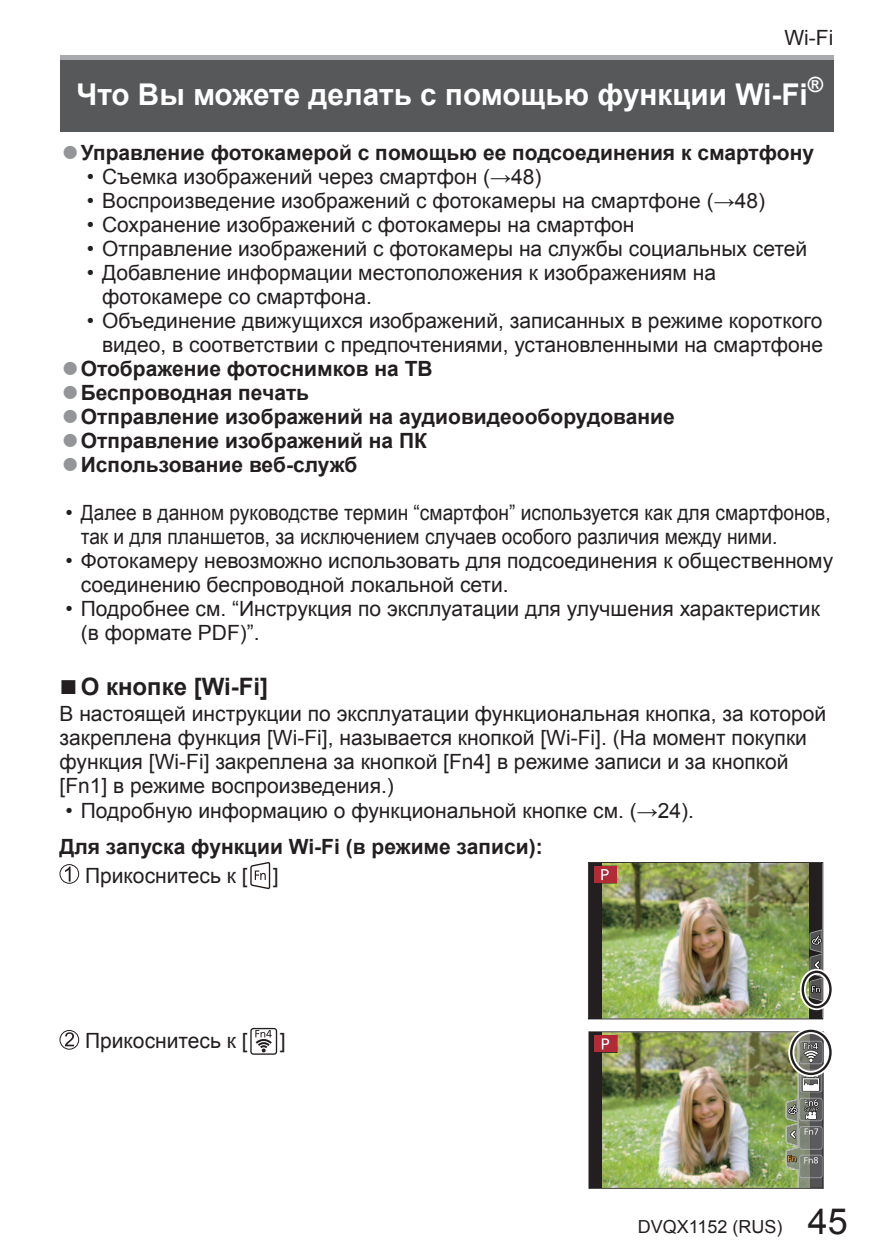
<style>
.page{position:relative;width:893px;height:1259px;background:#fff}
.page>*{position:absolute;margin:0;border:0;box-sizing:border-box;transform-origin:0 0}
.t1{font:700 30px "Arial";color:#fff}
.t2{font:700 24px "Arial";color:#231f20}
.t3{font:21px/24px "Arial";color:#231f20}
.t4{font:700 21px "Arial";color:#231f20}
.t5{font:700 21px "Arial";color:#fff}
.t6{font:18px "Arial";color:#231f20}
.s1{font-weight:400;font-size:30.3px;color:#939598}
.s2{font-weight:400;font-size:30px}
.s3{font-size:36px}
</style>
<div class="page">
<div style="left:60px;top:55px;width:773px;height:77px;background:#57585a"></div>
<div style="left:60px;top:55px;width:773px;height:5px;background:#a8a9ad"></div>
<div style="left:60px;top:864px;width:19px;height:19px;border:1px solid #231f20;border-radius:50%"></div>
<svg style="left:65px;top:866px;width:6px;height:15px"></svg>
<svg style="left:250px;top:862px;width:20px;height:26px"></svg>
<img style="left:588px;top:862px;width:244px;height:157px">
<div style="left:60px;top:1030px;width:19px;height:19px;border:1px solid #231f20;border-radius:50%"></div>
<svg style="left:65px;top:1032px;width:9px;height:14px"></svg>
<div style="left:250px;top:1028px;width:27px;height:26px;border:1px solid #231f20;border-radius:3px"></div>
<svg style="left:255px;top:1030px;width:17px;height:22px"></svg>
<img style="left:588px;top:1029px;width:244px;height:159px">
<p class="t3" style="left:784px;top:26px;width:50px">Wi-Fi</p>
<h1 class="t1" style="left:77px;top:78px;width:733px">Что Вы можете делать с помощью функции Wi-Fi</h1>
<p class="t5" style="left:808px;top:73px;width:17px">®</p>
<p class="t4" style="left:61px;top:141px;width:754px"><span class="s1">●</span>Управление фотокамерой с помощью ее подсоединения к смартфону</p>
<p class="t3" style="left:87px;top:165px;width:456px">• Съемка изображений через смартфон (→48)</p>
<p class="t3" style="left:87px;top:189px;width:680px">• Воспроизведение изображений с фотокамеры на смартфоне (→48)</p>
<p class="t3" style="left:87px;top:213px;width:549px">• Сохранение изображений с фотокамеры на смартфон</p>
<p class="t3" style="left:87px;top:237px;width:722px">• Отправление изображений с фотокамеры на службы социальных сетей</p>
<p class="t3" style="left:102px;top:261px;width:615px;text-indent:-15px">• Добавление информации местоположения к изображениям на фотокамере со смартфона.</p>
<p class="t3" style="left:87px;top:309px;width:738px;text-align:right">• Объединение движущихся изображений, записанных в режиме короткого видео, в соответствии с предпочтениями, установленными на смартфоне</p>
<p class="t4" style="left:61px;top:357px;width:373px"><span class="s1">●</span>Отображение фотоснимков на ТВ</p>
<p class="t4" style="left:61px;top:381px;width:249px"><span class="s1">●</span>Беспроводная печать</p>
<p class="t4" style="left:61px;top:405px;width:615px"><span class="s1">●</span>Отправление изображений на аудиовидеооборудование</p>
<p class="t4" style="left:61px;top:429px;width:367px"><span class="s1">●</span>Отправление изображений на ПК</p>
<p class="t4" style="left:61px;top:453px;width:298px"><span class="s1">●</span>Использование веб-служб</p>
<p class="t3" style="left:81px;top:501px;width:751px;text-indent:-15px">• Далее в данном руководстве термин “смартфон” используется как для смартфонов, так и для планшетов, за исключением случаев особого различия между ними.</p>
<p class="t3" style="left:81px;top:549px;width:754px;text-indent:-15px">• Фотокамеру невозможно использовать для подсоединения к общественному соединению беспроводной локальной сети.</p>
<p class="t3" style="left:81px;top:597px;width:741px;text-indent:-15px">• Подробнее см. “Инструкция по эксплуатации для улучшения характеристик (в формате PDF)”.</p>
<p class="t2" style="left:60px;top:673px;width:210px"><span class="s2">■</span>О кнопке [Wi-Fi]</p>
<p class="t3" style="left:60px;top:702px;width:768px">В настоящей инструкции по эксплуатации функциональная кнопка, за которой закреплена функция [Wi-Fi], называется кнопкой [Wi-Fi]. (На момент покупки функция [Wi-Fi] закреплена за кнопкой [Fn4] в режиме записи и за кнопкой [Fn1] в режиме воспроизведения.)</p>
<p class="t3" style="left:65px;top:798px;width:630px">• Подробную информацию о функциональной кнопке см. (→24).</p>
<p class="t4" style="left:60px;top:834px;width:485px">Для запуска функции Wi-Fi (в режиме записи):</p>
<p class="t3" style="left:85px;top:863px;width:195px">Прикоснитесь к [ ]</p>
<p class="t3" style="left:85px;top:1029px;width:164px">Прикоснитесь к [</p>
<p class="t3" style="left:280px;top:1029px;width:7px">]</p>
<p class="t6" style="left:638px;top:1217px;width:212px">DVQX1152 (RUS) <span class="s3">45</span></p>
</div>
